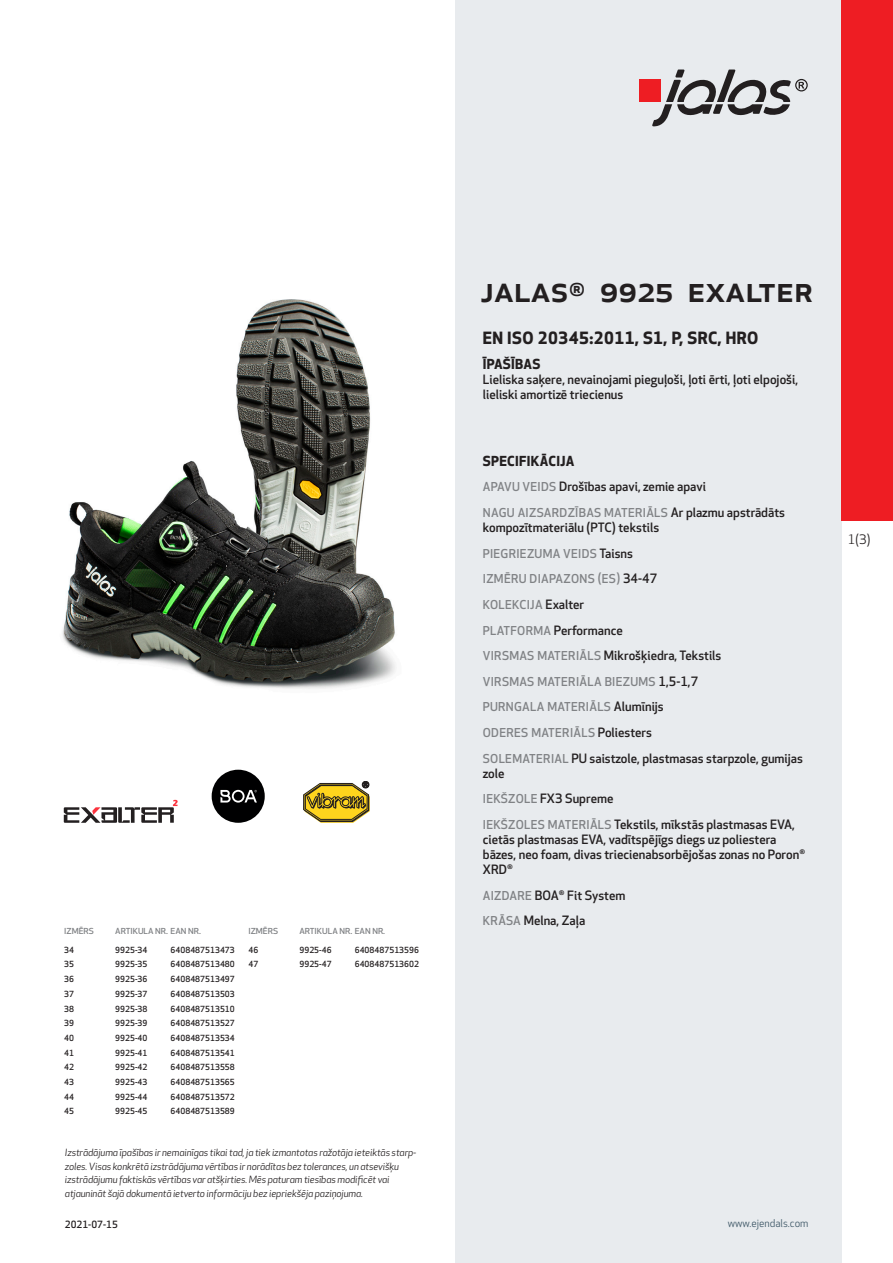
<style>
.page{position:relative;width:893px;height:1263px;background:#fff}
.page>*{position:absolute;margin:0;border:0;box-sizing:border-box;transform-origin:0 0}
.prodname{font:500 36px "Apex New";color:#231f20}
.Funktion_body{font:700 16.5px "Apex New";letter-spacing:.025em;color:#231f20}
.Funktion_body-2{font:700 13.5px "Apex New";letter-spacing:.025em;color:#231f20}
.t1{font:12.75px "Apex New";color:#231f20}
.Funktion_body-3{font:500 12.6px/15px "Apex New";color:#231f20}
.Funktion_body-4{font:500 12px "Apex New";letter-spacing:.025em;color:#808285}
.t2{font:10.5px "Apex New";color:#405968}
.t3{font:italic 9.75px/13.5px "Apex New";letter-spacing:-.01em;color:#231f20}
.t4{font:500 9.75px "Apex New";color:#231f20}
.ArticleTable_body{font:500 8.25px "Apex New";color:#231f20}
.ArticeTable_header{font:500 8.1px "Apex New";color:#808285;scale:1.06 1}
.s1{font-size:12px;color:#808285}
.s2{font-size:12.6px;color:#231f20}
</style>
<div class="page">
<div style="left:455px;top:0;width:387px;height:1263px;background:#e8ebee"></div>
<div style="left:639px;top:80px;width:22px;height:22px;background:#ee1d23"></div>
<svg style="left:652px;top:70px;width:156px;height:56px"></svg>
<div style="left:842px;top:0;width:51px;height:520px;background:#ee1d23"></div>
<img style="left:62px;top:300px;width:334px;height:389px">
<svg style="left:64px;top:800px;width:114px;height:23px"></svg>
<div style="left:212px;top:770px;width:53px;height:53px;background:#000001;border-radius:50%"></div>
<svg style="left:220px;top:790px;width:37px;height:12px"></svg>
<svg style="left:303px;top:781px;width:67px;height:42px"></svg>
<p class="ArticeTable_header" style="left:64px;top:925px;width:30px">IZMĒRS</p>
<p class="ArticeTable_header" style="left:115px;top:925px;width:82px">ARTIKULA NR. EAN NR.</p>
<p class="ArticleTable_body" style="left:64px;top:944px;width:11px">34</p>
<p class="ArticleTable_body" style="left:115px;top:944px;width:34px">9925-34</p>
<p class="ArticleTable_body" style="left:171px;top:944px;width:66px">6408487513473</p>
<p class="ArticleTable_body" style="left:64px;top:959px;width:11px">35</p>
<p class="ArticleTable_body" style="left:115px;top:959px;width:34px">9925-35</p>
<p class="ArticleTable_body" style="left:171px;top:959px;width:66px">6408487513480</p>
<p class="ArticleTable_body" style="left:64px;top:973px;width:11px">36</p>
<p class="ArticleTable_body" style="left:115px;top:973px;width:34px">9925-36</p>
<p class="ArticleTable_body" style="left:171px;top:973px;width:66px">6408487513497</p>
<p class="ArticleTable_body" style="left:64px;top:988px;width:11px">37</p>
<p class="ArticleTable_body" style="left:115px;top:988px;width:34px">9925-37</p>
<p class="ArticleTable_body" style="left:171px;top:988px;width:66px">6408487513503</p>
<p class="ArticleTable_body" style="left:64px;top:1003px;width:11px">38</p>
<p class="ArticleTable_body" style="left:115px;top:1003px;width:34px">9925-38</p>
<p class="ArticleTable_body" style="left:171px;top:1003px;width:66px">6408487513510</p>
<p class="ArticleTable_body" style="left:64px;top:1018px;width:11px">39</p>
<p class="ArticleTable_body" style="left:115px;top:1018px;width:34px">9925-39</p>
<p class="ArticleTable_body" style="left:171px;top:1018px;width:66px">6408487513527</p>
<p class="ArticleTable_body" style="left:64px;top:1032px;width:11px">40</p>
<p class="ArticleTable_body" style="left:115px;top:1032px;width:34px">9925-40</p>
<p class="ArticleTable_body" style="left:171px;top:1032px;width:66px">6408487513534</p>
<p class="ArticleTable_body" style="left:64px;top:1047px;width:11px">41</p>
<p class="ArticleTable_body" style="left:115px;top:1047px;width:34px">9925-41</p>
<p class="ArticleTable_body" style="left:171px;top:1047px;width:66px">6408487513541</p>
<p class="ArticleTable_body" style="left:64px;top:1062px;width:11px">42</p>
<p class="ArticleTable_body" style="left:115px;top:1062px;width:34px">9925-42</p>
<p class="ArticleTable_body" style="left:171px;top:1062px;width:66px">6408487513558</p>
<p class="ArticleTable_body" style="left:64px;top:1076px;width:11px">43</p>
<p class="ArticleTable_body" style="left:115px;top:1076px;width:34px">9925-43</p>
<p class="ArticleTable_body" style="left:171px;top:1076px;width:66px">6408487513565</p>
<p class="ArticleTable_body" style="left:64px;top:1091px;width:11px">44</p>
<p class="ArticleTable_body" style="left:115px;top:1091px;width:34px">9925-44</p>
<p class="ArticleTable_body" style="left:171px;top:1091px;width:66px">6408487513572</p>
<p class="ArticleTable_body" style="left:64px;top:1106px;width:11px">45</p>
<p class="ArticleTable_body" style="left:115px;top:1106px;width:34px">9925-45</p>
<p class="ArticleTable_body" style="left:171px;top:1106px;width:66px">6408487513589</p>
<p class="ArticeTable_header" style="left:248px;top:925px;width:30px">IZMĒRS</p>
<p class="ArticeTable_header" style="left:299px;top:925px;width:82px">ARTIKULA NR. EAN NR.</p>
<p class="ArticleTable_body" style="left:248px;top:944px;width:11px">46</p>
<p class="ArticleTable_body" style="left:299px;top:944px;width:34px">9925-46</p>
<p class="ArticleTable_body" style="left:355px;top:944px;width:66px">6408487513596</p>
<p class="ArticleTable_body" style="left:248px;top:959px;width:11px">47</p>
<p class="ArticleTable_body" style="left:299px;top:959px;width:34px">9925-47</p>
<p class="ArticleTable_body" style="left:355px;top:959px;width:66px">6408487513602</p>
<p class="t3" style="left:65px;top:1146px;width:353px">Izstrādājuma īpašības ir nemainīgas tikai tad, ja tiek izmantotas ražotāja ieteiktās starp&shy;zoles. Visas konkrētā izstrādājuma vērtības ir norādītas bez tolerances, un atsevišķu izstrādājumu faktiskās vērtības var atšķirties. Mēs paturam tiesības modificēt vai atjaunināt šajā dokumentā ietverto informāciju bez iepriekšēja paziņojuma.</p>
<p class="t4" style="left:65px;top:1218px;width:54px">2021-07-15</p>
<p class="prodname" style="left:480px;top:265px;width:334px">JALAS<sup>®</sup> 9925 EXALTER</p>
<p class="Funktion_body" style="left:483px;top:326px;width:277px">EN ISO 20345:2011, S1, P, SRC, HRO</p>
<p class="Funktion_body-2" style="left:483px;top:355px;width:59px">ĪPAŠĪBAS</p>
<p class="Funktion_body-3" style="left:483px;top:372px;width:317px">Lieliska saķere, nevainojami pieguļoši, ļoti ērti, ļoti elpojoši, lieliski amortizē triecienus</p>
<p class="Funktion_body-2" style="left:483px;top:451px;width:93px">SPECIFIKĀCIJA</p>
<p class="Funktion_body-3" style="left:483px;top:479px;width:225px"><span class="s1">APAVU VEIDS</span> Drošības apavi, zemie apavi</p>
<p class="Funktion_body-4" style="left:483px;top:505px;width:304px">NAGU AIZSARDZĪBAS MATERIĀLS <span class="s2">Ar plazmu apstrādāts</span></p>
<p class="Funktion_body-3" style="left:483px;top:520px;width:178px">kompozītmateriālu (PTC) tekstils</p>
<p class="Funktion_body-4" style="left:483px;top:545px;width:152px">PIEGRIEZUMA VEIDS <span class="s2">Taisns</span></p>
<p class="Funktion_body-4" style="left:483px;top:571px;width:176px">IZMĒRU DIAPAZONS (ES) <span class="s2">34-47</span></p>
<p class="Funktion_body-4" style="left:483px;top:596px;width:103px">KOLEKCIJA <span class="s2">Exalter</span></p>
<p class="Funktion_body-3" style="left:483px;top:622px;width:141px"><span class="s1">PLATFORMA</span> Performance</p>
<p class="Funktion_body-3" style="left:483px;top:648px;width:240px"><span class="s1">VIRSMAS MATERIĀLS</span> Mikrošķiedra, Tekstils</p>
<p class="Funktion_body-4" style="left:483px;top:673px;width:217px">VIRSMAS MATERIĀLA BIEZUMS <span class="s2">1,5-1,7</span></p>
<p class="Funktion_body-4" style="left:483px;top:699px;width:182px">PURNGALA MATERIĀLS <span class="s2">Alumīnijs</span></p>
<p class="Funktion_body-4" style="left:483px;top:725px;width:171px">ODERES MATERIĀLS <span class="s2">Poliesters</span></p>
<p class="Funktion_body-3" style="left:483px;top:750px;width:322px"><span class="s1">SOLEMATERIAL</span> PU saistzole, plastmasas starpzole, gumijas zole</p>
<p class="Funktion_body-3" style="left:483px;top:791px;width:132px"><span class="s1">IEKŠZOLE</span> FX3 Supreme</p>
<p class="Funktion_body-3" style="left:483px;top:817px;width:324px"><span class="s1">IEKŠZOLES MATERIĀLS</span> Tekstils, mīkstās plastmasas EVA, cietās plastmasas EVA, vadītspējīgs diegs uz poliestera bāzes, neo foam, divas triecienabsorbējošas zonas no Poron<sup>® </sup>XRD<sup>®</sup></p>
<p class="Funktion_body-3" style="left:483px;top:887px;width:144px"><span class="s1">AIZDARE</span> BOA<sup>®</sup> Fit System</p>
<p class="Funktion_body-3" style="left:483px;top:913px;width:104px"><span class="s1">KRĀSA</span> Melna, Zaļa</p>
<p class="t1" style="left:848px;top:531px;width:24px">1(3)</p>
<p class="t2" style="left:728px;top:1217px;width:82px">www.ejendals.com</p>
</div>
